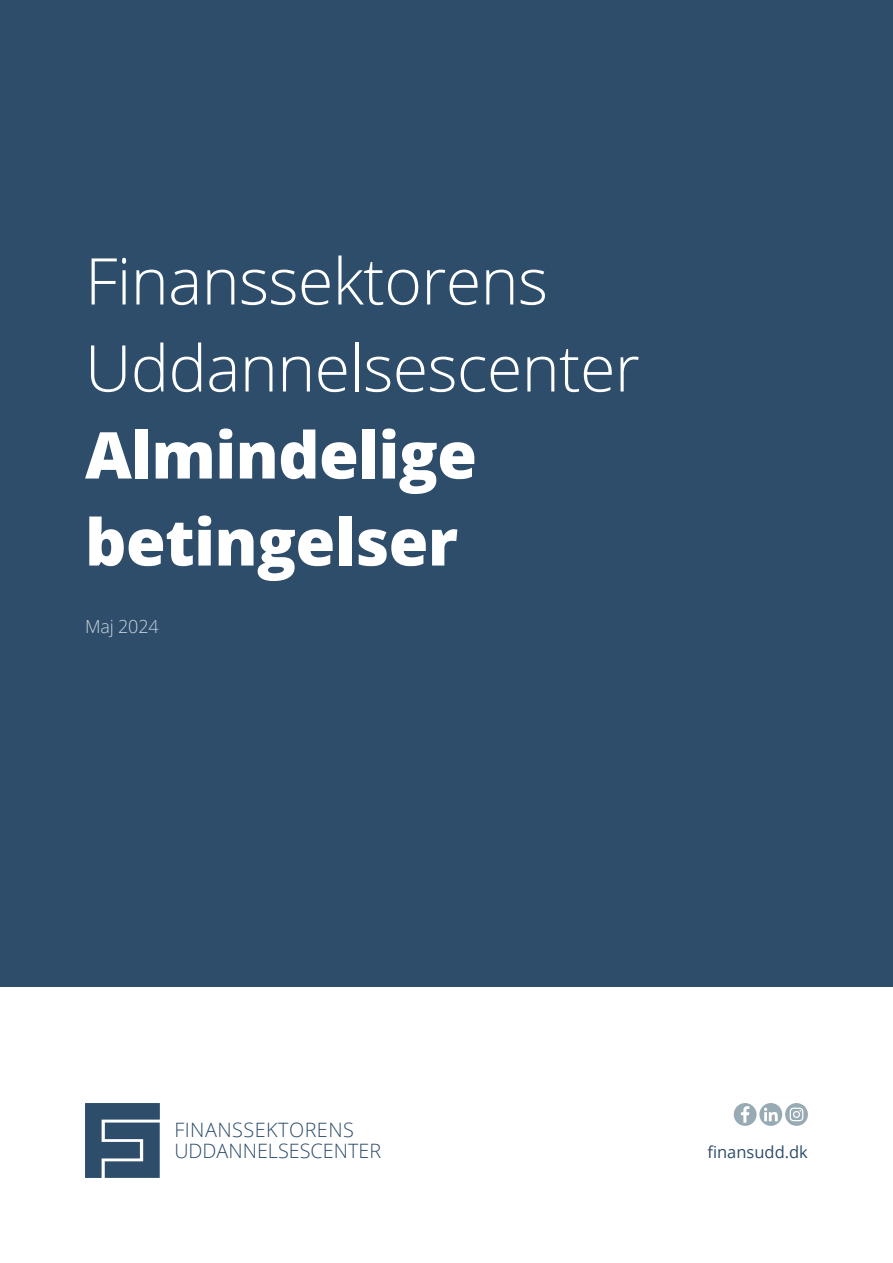
<style>
.page{position:relative;width:893px;height:1263px;background:#fff}
.page>*{position:absolute;margin:0;border:0;box-sizing:border-box;transform-origin:0 0}
.t1{font:300 64.5px "Open Sans";letter-spacing:-.01em;color:#fff}
.t2{font:800 64.5px "Open Sans";letter-spacing:-.01em;color:#fff}
.t3{font:300 19.8px/21.6px "Open Sans";color:#2d4d6a}
.t4{font:300 18px "Open Sans";letter-spacing:-.01em;color:#c8d3dd}
.t5{font:16.5px "Open Sans";color:#2d4d6a}
</style>
<div class="page">
<div style="left:0;top:0;width:893px;height:986px;background:#2d4d6a"></div>
<svg style="left:85px;top:1103px;width:75px;height:75px;background:#435f79"></svg>
<svg style="left:734px;top:1103px;width:74px;height:23px"></svg>
<p class="t1" style="left:85px;top:237px;width:464px">Finanssektorens</p>
<p class="t1" style="left:85px;top:324px;width:556px">Uddannelsescenter</p>
<p class="t2" style="left:85px;top:406px;width:393px">Almindelige</p>
<p class="t2" style="left:85px;top:493px;width:375px">betingelser</p>
<p class="t4" style="left:85px;top:614px;width:75px">Maj 2024</p>
<p class="t3" style="left:174px;top:1118px;width:208px">FINANSSEKTORENS<br>UDDANNELSESCENTER</p>
<p class="t5" style="left:707px;top:1141px;width:102px">finansudd.dk</p>
</div>
